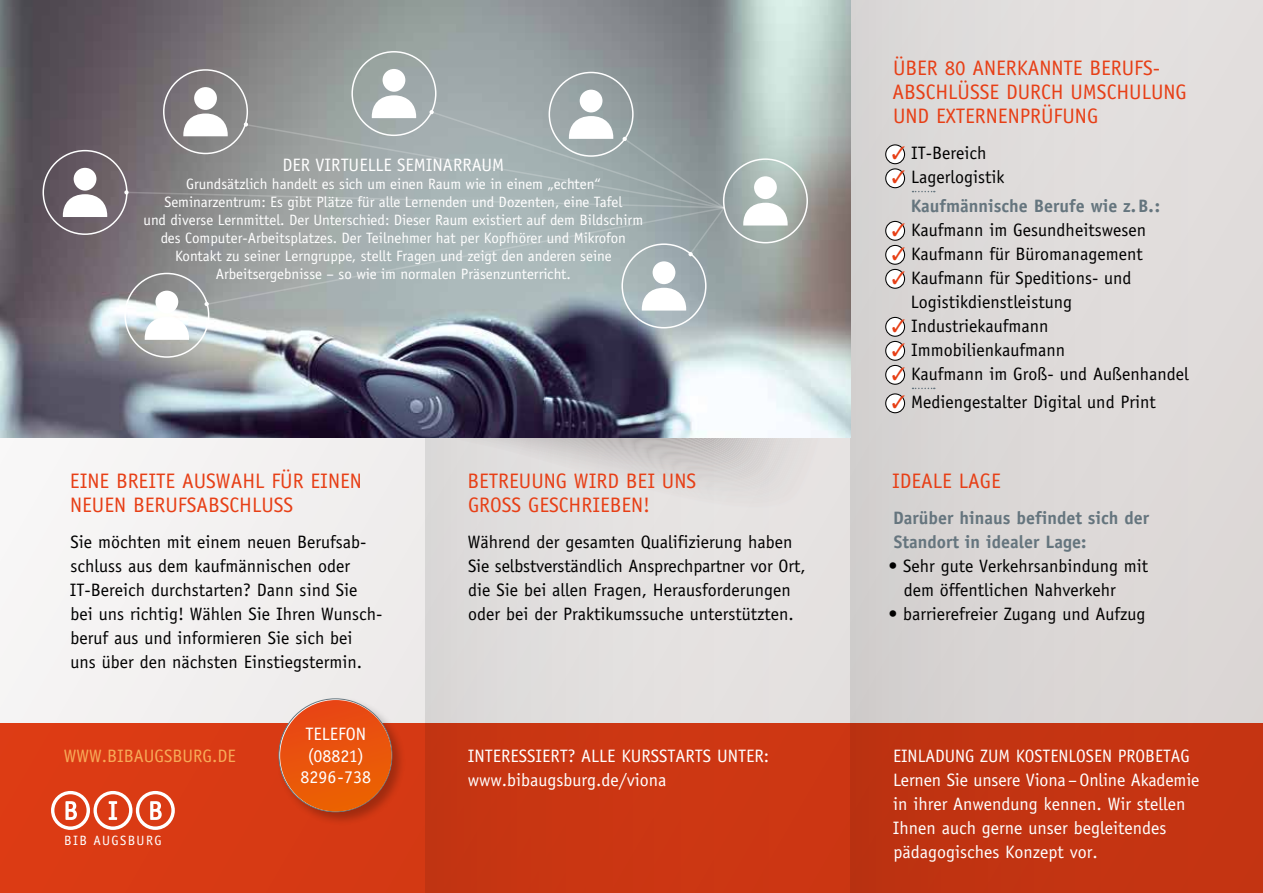
<style>
.page{position:relative;width:1263px;height:893px;background:#f3f1f1}
.page>*{position:absolute;margin:0;border:0;box-sizing:border-box;transform-origin:0 0}
.t1{font:21px/24px "Officina Sans";color:#e73f16}
.t2{font:18px/24px "Officina Sans";color:#000}
.t3{font:18px/24px "Officina Sans";color:#fff}
.t4{font:700 18px/24px "Officina Sans";color:#65757e}
.t5{font:18px "Officina Sans";color:#f7aa58}
.t6{font:15px/18px "Officina Sans";color:#fff;text-align:center}
.t7{font:13.5px "Officina Sans";letter-spacing:.1em;color:#fff}
.s1{color:#e73f16}
.s2{font-weight:400;color:#000}
</style>
<div class="page">
<div style="left:425px;top:0;width:425px;height:893px;background:#e3e0df"></div>
<div style="left:850px;top:0;width:413px;height:893px;background:#ddd9d8"></div>
<div style="left:0;top:723px;width:1263px;height:170px;background:linear-gradient(to right,#da3b14,#be3211)"></div>
<img style="left:0;top:0;width:850px;height:438px">
<svg style="left:51px;top:791px;width:124px;height:39px"></svg>
<div style="left:276px;top:696px;width:130px;height:130px;background:#000;opacity:.25"></div>
<div style="left:280px;top:700px;width:111px;height:111px;background:linear-gradient(to bottom,#e84618,#ec6301);border-radius:56px"></div>
<div style="left:723px;top:158px;width:85px;height:85px;border:2px solid #fff;border-radius:50%"></div>
<svg style="left:743px;top:176px;width:45px;height:50px;background:#d8dfdd"></svg>
<div style="left:43px;top:150px;width:85px;height:85px;border:2px solid #fff;border-radius:50%"></div>
<svg style="left:63px;top:168px;width:44px;height:49px"></svg>
<svg style="left:124px;top:69px;width:602px;height:352px;background:#949aa0"></svg>
<div style="left:886px;top:145px;width:18px;height:19px;background:#fff;border-radius:50%"></div>
<div style="left:885px;top:144px;width:20px;height:20px;border:1px solid #000;border-radius:50%"></div>
<div style="left:886px;top:169px;width:18px;height:19px;background:#fff;border-radius:50%"></div>
<div style="left:885px;top:168px;width:20px;height:20px;border:1px solid #000;border-radius:50%"></div>
<div style="left:886px;top:221px;width:18px;height:19px;background:#fff;border-radius:50%"></div>
<div style="left:885px;top:221px;width:20px;height:20px;border:1px solid #000;border-radius:50%"></div>
<div style="left:886px;top:245px;width:18px;height:19px;background:#fff;border-radius:50%"></div>
<div style="left:885px;top:245px;width:20px;height:20px;border:1px solid #000;border-radius:50%"></div>
<div style="left:886px;top:269px;width:18px;height:19px;background:#fff;border-radius:50%"></div>
<div style="left:885px;top:269px;width:20px;height:20px;border:1px solid #000;border-radius:50%"></div>
<div style="left:886px;top:317px;width:18px;height:19px;background:#fff;border-radius:50%"></div>
<div style="left:885px;top:317px;width:20px;height:20px;border:1px solid #000;border-radius:50%"></div>
<div style="left:886px;top:341px;width:18px;height:19px;background:#fff;border-radius:50%"></div>
<div style="left:885px;top:341px;width:20px;height:20px;border:1px solid #000;border-radius:50%"></div>
<div style="left:886px;top:365px;width:18px;height:19px;background:#fff;border-radius:50%"></div>
<div style="left:885px;top:365px;width:20px;height:20px;border:1px solid #000;border-radius:50%"></div>
<div style="left:886px;top:394px;width:18px;height:19px;background:#fff;border-radius:50%"></div>
<div style="left:885px;top:393px;width:20px;height:20px;border:1px solid #000;border-radius:50%"></div>
<svg style="left:912px;top:191px;width:23px;height:1px"></svg>
<svg style="left:912px;top:388px;width:23px;height:1px"></svg>
<p class="t3" style="left:283px;top:153px;width:223px">DER VIRTUELLE SEMINARRAUM</p>
<p class="t6" style="left:144px;top:175px;width:501px">Grundsätzlich handelt es sich um einen Raum wie in einem „echten“ Seminarzentrum: Es gibt Plätze für alle Lernenden und Dozenten, eine Tafel<br>und diverse Lernmittel. Der Unterschied: Dieser Raum existiert auf dem Bildschirm des Computer-Arbeitsplatzes. Der Teilnehmer hat per Kopfhörer und Mikrofon Kontakt zu seiner Lerngruppe, stellt Fragen und zeigt den anderen seine Arbeitsergebnisse – so wie im normalen Präsenzunterricht.</p>
<p class="t1" style="left:70px;top:469px;width:293px">EINE BREITE AUSWAHL FÜR EINEN<br>NEUEN BERUFSABSCHLUSS</p>
<p class="t2" style="left:70px;top:530px;width:314px">Sie möchten mit einem neuen Berufsab&shy;schluss aus dem kaufmännischen oder IT-Bereich durchstarten? Dann sind Sie bei uns richtig! Wählen Sie Ihren Wunsch&shy;beruf aus und informieren Sie sich bei<br>uns über den nächsten Einstiegstermin.</p>
<p class="t1" style="left:467px;top:469px;width:230px">BETREUUNG WIRD BEI UNS<br>GROSS GESCHRIEBEN!</p>
<p class="t2" style="left:468px;top:530px;width:339px">Während der gesamten Qualifizierung haben Sie selbstverständlich Ansprechpartner vor Ort, die Sie bei allen Fragen, Herausforderungen oder bei der Praktikumssuche unterstützten.</p>
<p class="t1" style="left:893px;top:56px;width:296px">ÜBER 80 ANERKANNTE BERUFS-<br>ABSCHLÜSSE DURCH UMSCHULUNG<br>UND EXTERNENPRÜFUNG</p>
<p class="t2" style="left:892px;top:141px;width:96px"><span class="s1">✓</span> IT-Bereich</p>
<p class="t4" style="left:911px;top:163px;width:251px;line-height:28.5px;text-indent:-19px"><span class="s1">✓</span> <span class="s2">Lagerlogistik<br></span>Kaufmännische Berufe wie z.B.:</p>
<p class="t2" style="left:892px;top:218px;width:256px"><span class="s1">✓</span> Kaufmann im Gesundheitswesen</p>
<p class="t2" style="left:892px;top:242px;width:252px"><span class="s1">✓</span> Kaufmann für Büromanagement</p>
<p class="t2" style="left:911px;top:266px;width:222px;text-indent:-19px"><span class="s1">✓</span> Kaufmann für Speditions- und<br>Logistikdienstleistung</p>
<p class="t2" style="left:892px;top:314px;width:158px"><span class="s1">✓</span> Industriekaufmann</p>
<p class="t2" style="left:892px;top:338px;width:175px"><span class="s1">✓</span> Immobilienkaufmann</p>
<p class="t2" style="left:892px;top:362px;width:299px"><span class="s1">✓</span> Kaufmann im Groß- und Außenhandel</p>
<p class="t2" style="left:892px;top:390px;width:266px"><span class="s1">✓</span> Mediengestalter Digital und Print</p>
<p class="t1" style="left:892px;top:469px;width:110px">IDEALE LAGE</p>
<p class="t4" style="left:893px;top:505px;width:257px">Darüber hinaus befindet sich der<br>Standort in idealer Lage:</p>
<p class="t2" style="left:904px;top:554px;width:246px;text-indent:-15px">• Sehr gute Verkehrsanbindung mit dem öffentlichen Nahverkehr</p>
<p class="t2" style="left:888px;top:602px;width:259px">• barrierefreier Zugang und Aufzug</p>
<p class="t5" style="left:64px;top:745px;width:174px">WWW.BIBAUGSBURG.DE</p>
<p class="t7" style="left:64px;top:833px;width:99px">BIB AUGSBURG</p>
<p class="t3" style="left:300px;top:723px;width:72px;line-height:21.5px;text-align:center">TELEFON (08821)<br>8296-738</p>
<p class="t3" style="left:468px;top:744px;width:303px">INTERESSIERT? ALLE KURSSTARTS UNTER: www.bibaugsburg.de/viona</p>
<p class="t3" style="left:893px;top:744px;width:308px">EINLADUNG ZUM KOSTENLOSEN PROBETAG Lernen Sie unsere Viona–Online Akademie in ihrer Anwendung kennen. Wir stellen Ihnen auch gerne unser begleitendes pädagogisches Konzept vor.</p>
</div>
